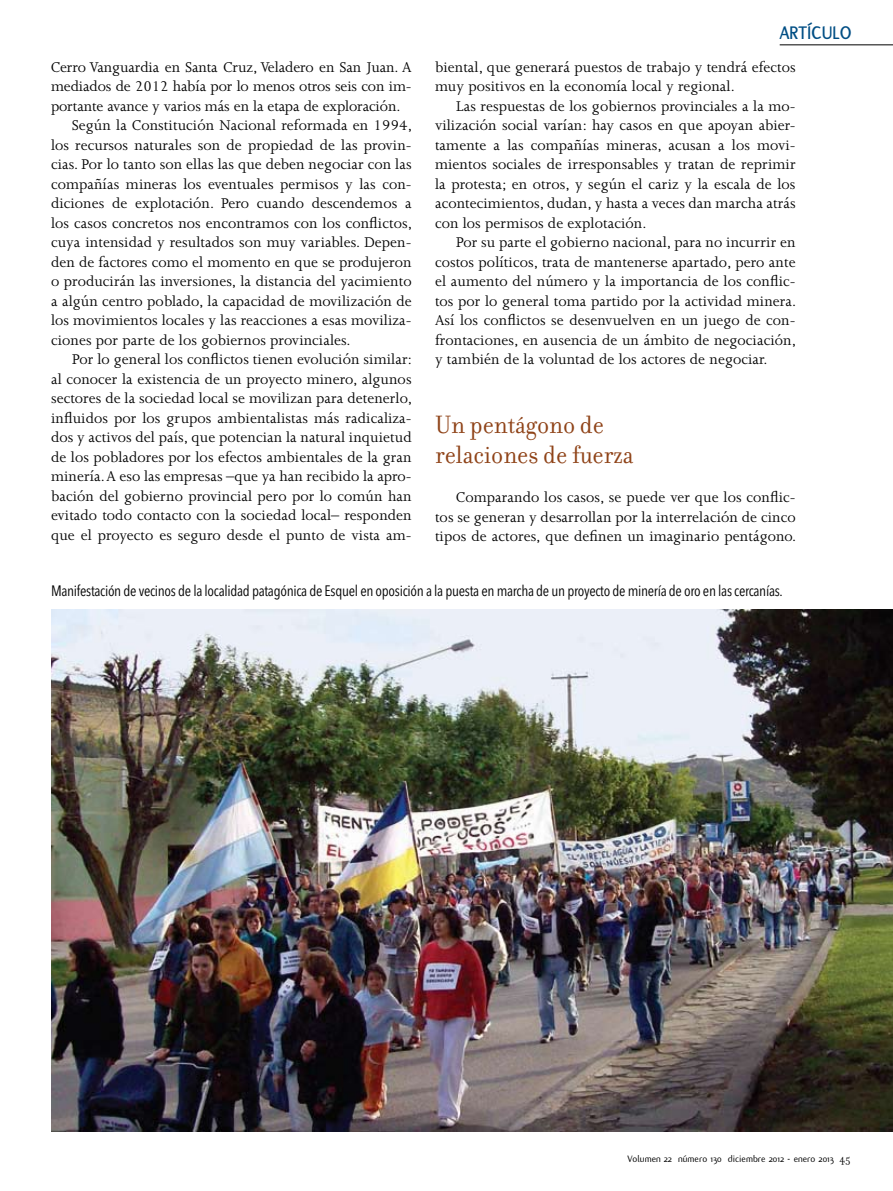
<style>
.page{position:relative;width:893px;height:1191px;background:#fff}
.page>*{position:absolute;margin:0;border:0;box-sizing:border-box;transform-origin:0 0}
.t1{font:27px/30px "Filosofia";color:#8f4318;scale:.95 1}
.t2{font:700 19.5px "Flux";letter-spacing:.01em;color:#004e84;scale:.95 1}
.t3{font:16.2px/19.5px "Joanna";letter-spacing:.005em;color:#000;text-align:justify}
.t4{font:condensed 15px "Avenir Next LT Pro";letter-spacing:-.02em;color:#000}
.t5{font:10.2px "Flux";color:#000}
.s1{font-family:"Filosofia";font-size:11.25px}
</style>
<div class="page">
<img style="left:51px;top:610px;width:842px;height:521px">
<hr style="left:780px;top:45px;width:113px;height:1px;background:#000">
<p class="t2" style="left:780px;top:22px;width:77px">ARTÍCULO</p>
<p class="t3" style="left:435px;top:57px;width:362px">biental, que generará puestos de trabajo y tendrá efectos muy positivos en la economía local y regional.</p>
<p class="t3" style="left:435px;top:96px;width:362px;text-indent:21px">Las respuestas de los gobiernos provinciales a la mo&shy;vilización social varían: hay casos en que apoyan abier&shy;tamente a las compañías mineras, acusan a los movi&shy;mientos sociales de irresponsables y tratan de reprimir la protesta; en otros, y según el cariz y la escala de los acontecimientos, dudan, y hasta a veces dan marcha atrás con los permisos de explotación.</p>
<p class="t3" style="left:435px;top:233px;width:363px;text-indent:21px">Por su parte el gobierno nacional, para no incurrir en costos políticos, trata de mantenerse apartado, pero ante el aumento del número y la importancia de los conflic&shy;tos por lo general toma partido por la actividad minera.<br>Así los conflictos se desenvuelven en un juego de con&shy;frontaciones, en ausencia de un ámbito de negociación, y también de la voluntad de los actores de negociar.</p>
<p class="t3" style="left:51px;top:57px;width:362px">Cerro Vanguardia en Santa Cruz, Veladero en San Juan. A</p>
<p class="t3" style="left:51px;top:77px;width:362px">mediados de 2012 había por lo menos otros seis con im-</p>
<p class="t3" style="left:51px;top:96px;width:351px">portante avance y varios más en la etapa de exploración.</p>
<p class="t3" style="left:72px;top:116px;width:341px">Según la Constitución Nacional reformada en 1994,</p>
<p class="t3" style="left:51px;top:135px;width:362px">los recursos naturales son de propiedad de las provin-</p>
<p class="t3" style="left:51px;top:155px;width:362px">cias. Por lo tanto son ellas las que deben negociar con las</p>
<p class="t3" style="left:51px;top:174px;width:362px">compañías mineras los eventuales permisos y las con-</p>
<p class="t3" style="left:51px;top:194px;width:362px">diciones de explotación. Pero cuando descendemos a</p>
<p class="t3" style="left:51px;top:213px;width:363px">los casos concretos nos encontramos con los conflictos,</p>
<p class="t3" style="left:51px;top:233px;width:362px">cuya intensidad y resultados son muy variables. Depen-</p>
<p class="t3" style="left:51px;top:252px;width:362px">den de factores como el momento en que se produjeron</p>
<p class="t3" style="left:51px;top:272px;width:362px">o producirán las inversiones, la distancia del yacimiento</p>
<p class="t3" style="left:51px;top:291px;width:362px">a algún centro poblado, la capacidad de movilización de</p>
<p class="t3" style="left:51px;top:311px;width:362px">los movimientos locales y las reacciones a esas moviliza-</p>
<p class="t3" style="left:51px;top:330px;width:301px">ciones por parte de los gobiernos provinciales.</p>
<p class="t3" style="left:72px;top:350px;width:341px">Por lo general los conflictos tienen evolución similar:</p>
<p class="t3" style="left:51px;top:369px;width:362px">al conocer la existencia de un proyecto minero, algunos</p>
<p class="t3" style="left:51px;top:389px;width:363px">sectores de la sociedad local se movilizan para detenerlo,</p>
<p class="t3" style="left:51px;top:408px;width:362px">influidos por los grupos ambientalistas más radicaliza-</p>
<p class="t3" style="left:51px;top:428px;width:362px">dos y activos del país, que potencian la natural inquietud</p>
<p class="t3" style="left:51px;top:447px;width:362px">de los pobladores por los efectos ambientales de la gran</p>
<p class="t3" style="left:51px;top:467px;width:362px">minería. A eso las empresas –que ya han recibido la apro-</p>
<p class="t3" style="left:51px;top:486px;width:362px">bación del gobierno provincial pero por lo común han</p>
<p class="t3" style="left:51px;top:506px;width:362px">evitado todo contacto con la sociedad local– responden</p>
<p class="t3" style="left:51px;top:525px;width:362px">que el proyecto es seguro desde el punto de vista am-</p>
<h1 class="t1" style="left:435px;top:410px;width:210px">Un pentágono de relaciones de fuerza</h1>
<p class="t3" style="left:435px;top:488px;width:363px;text-indent:21px">Comparando los casos, se puede ver que los conflic&shy;tos se generan y desarrollan por la interrelación de cinco tipos de actores, que definen un imaginario pentágono.</p>
<p class="t4" style="left:51px;top:581px;width:733px">Manifestación de vecinos de la localidad patagónica de Esquel en oposición a la puesta en marcha de un proyecto de minería de oro en las cercanías.</p>
<p class="t5" style="left:628px;top:1153px;width:224px">Volumen 22 número 130 diciembre 2012 - enero 2013 <span class="s1">45</span></p>
</div>
